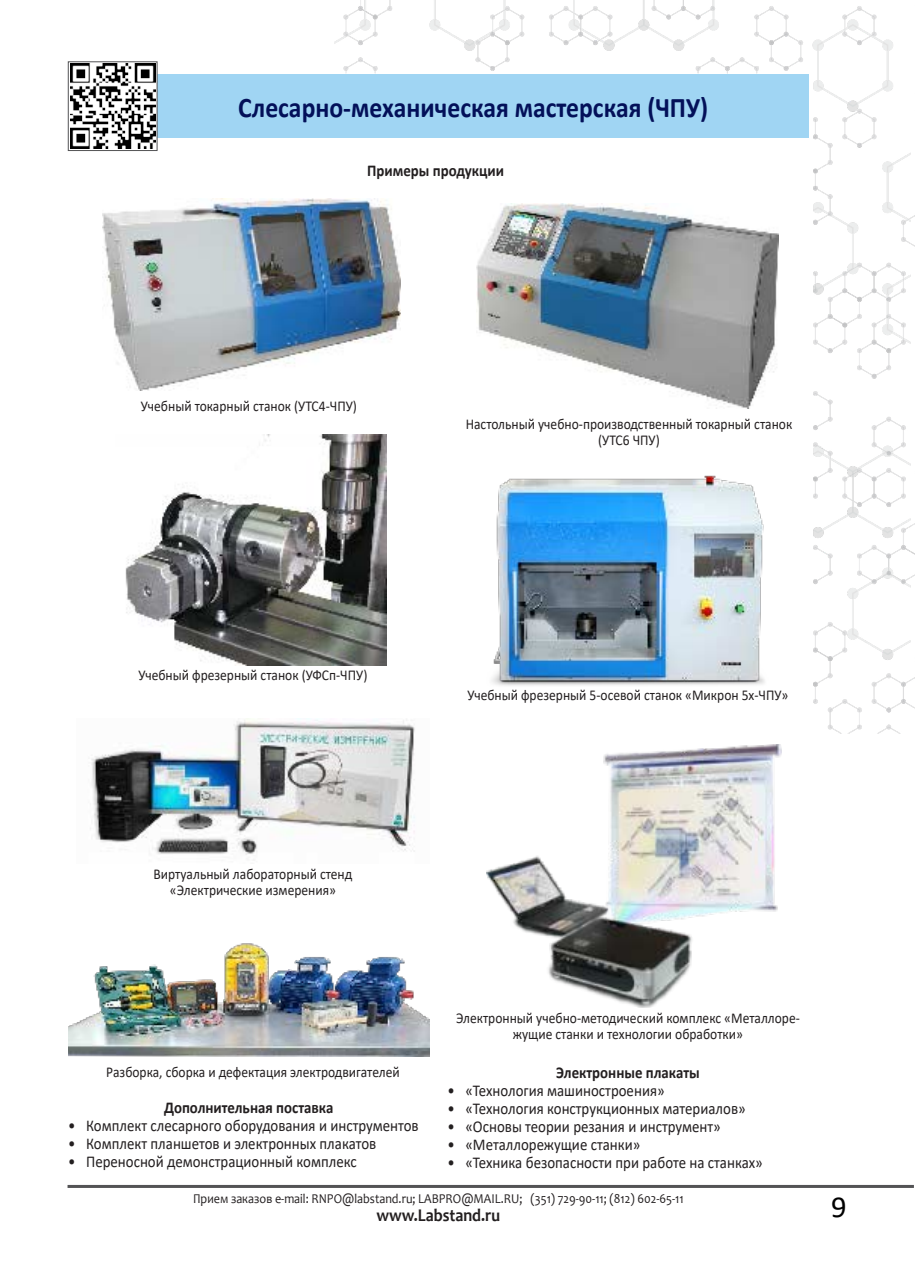
<style>
.page{position:relative;width:915px;height:1280px;background:#fff}
.page>*{position:absolute;margin:0;border:0;box-sizing:border-box;transform-origin:0 0}
.t1{font:30.6px "Calibri";color:#000}
.Текст_в_параграфе{font:700 28.5px "Calibri";color:#031059;scale:.9 1}
.t2{font:700 18px "Candara";color:#231f20;scale:.9 1}
.t3{font:16.5px "Calibri";color:#231f20;scale:.9 1}
.Толстый_текст_в_пара{font:700 16.5px "Calibri";color:#231f20;scale:.9 1}
.Подписи{font:15px/16.5px "Calibri";color:#231f20;text-align:center;scale:.9 1}
.t4{font:13.5px "Candara";color:#231f20;scale:.9 1}
</style>
<div class="page">
<hr style="left:67px;top:1185px;width:846px;height:3px;background:#535355">
<img style="left:334px;top:1px;width:580px;height:732px">
<div style="left:157px;top:74px;width:651px;height:64px;background:#a0d5f3"></div>
<img style="left:102px;top:198px;width:298px;height:192px">
<img style="left:476px;top:204px;width:301px;height:204px">
<img style="left:476px;top:467px;width:312px;height:226px">
<img style="left:486px;top:744px;width:295px;height:263px">
<img style="left:125px;top:434px;width:261px;height:231px">
<img style="left:90px;top:718px;width:339px;height:137px">
<img style="left:68px;top:943px;width:361px;height:114px">
<svg style="left:68px;top:62px;width:89px;height:89px"></svg>
<img style="left:70px;top:64px;width:85px;height:85px">
<p class="Текст_в_параграфе" style="left:238px;top:87px;width:523px">Слесарно-механическая мастерская (ЧПУ)</p>
<p class="Толстый_текст_в_пара" style="left:367px;top:159px;width:153px">Примеры продукции</p>
<p class="Подписи" style="left:141px;top:397px;width:241px">Учебный токарный станок (УТС4-ЧПУ)</p>
<p class="Подписи" style="left:465px;top:415px;width:364px">Настольный учебно-производственный токарный станок (УТС6 ЧПУ)</p>
<p class="Подписи" style="left:138px;top:666px;width:256px">Учебный фрезерный станок (УФСп-ЧПУ)</p>
<p class="Подписи" style="left:467px;top:686px;width:358px">Учебный фрезерный 5-осевой станок «Микрон 5х-ЧПУ»</p>
<p class="Подписи" style="left:153px;top:865px;width:222px">Виртуальный лабораторный стенд</p>
<p class="Подписи" style="left:170px;top:882px;width:186px">«Электрические измерения»</p>
<p class="Подписи" style="left:106px;top:1063px;width:327px">Разборка, сборка и дефектация электродвигателей</p>
<p class="Толстый_текст_в_пара" style="left:164px;top:1096px;width:189px">Дополнительная поставка</p>
<p class="t3" style="left:68px;top:1114px;width:391px">• Комплект слесарного оборудования и инструментов</p>
<p class="t3" style="left:68px;top:1132px;width:344px">• Комплект планшетов и электронных плакатов</p>
<p class="t3" style="left:68px;top:1150px;width:322px">• Переносной демонстрационный комплекс</p>
<p class="Подписи" style="left:456px;top:1009px;width:383px">Электронный учебно-методический комплекс «Металлоре&shy;жущие станки и технологии обработки»</p>
<p class="Толстый_текст_в_пара" style="left:556px;top:1060px;width:161px">Электронные плакаты</p>
<p class="t3" style="left:447px;top:1079px;width:243px">• «Технология машиностроения»</p>
<p class="t3" style="left:447px;top:1097px;width:333px">• «Технология конструкционных материалов»</p>
<p class="t3" style="left:447px;top:1115px;width:305px">• «Основы теории резания и инструмент»</p>
<p class="t3" style="left:447px;top:1133px;width:216px">• «Металлорежущие станки»</p>
<p class="t3" style="left:447px;top:1151px;width:352px">• «Техника безопасности при работе на станках»</p>
<p class="t4" style="left:193px;top:1190px;width:546px">Прием заказов e-mail: RNPO@labstand.ru; LABPRO@MAIL.RU; (351) 729-90-11; (812) 602-65-11</p>
<p class="t2" style="left:376px;top:1204px;width:139px">www.Labstand.ru</p>
<h1 class="t1" style="left:830px;top:1186px;width:17px">9</h1>
</div>
